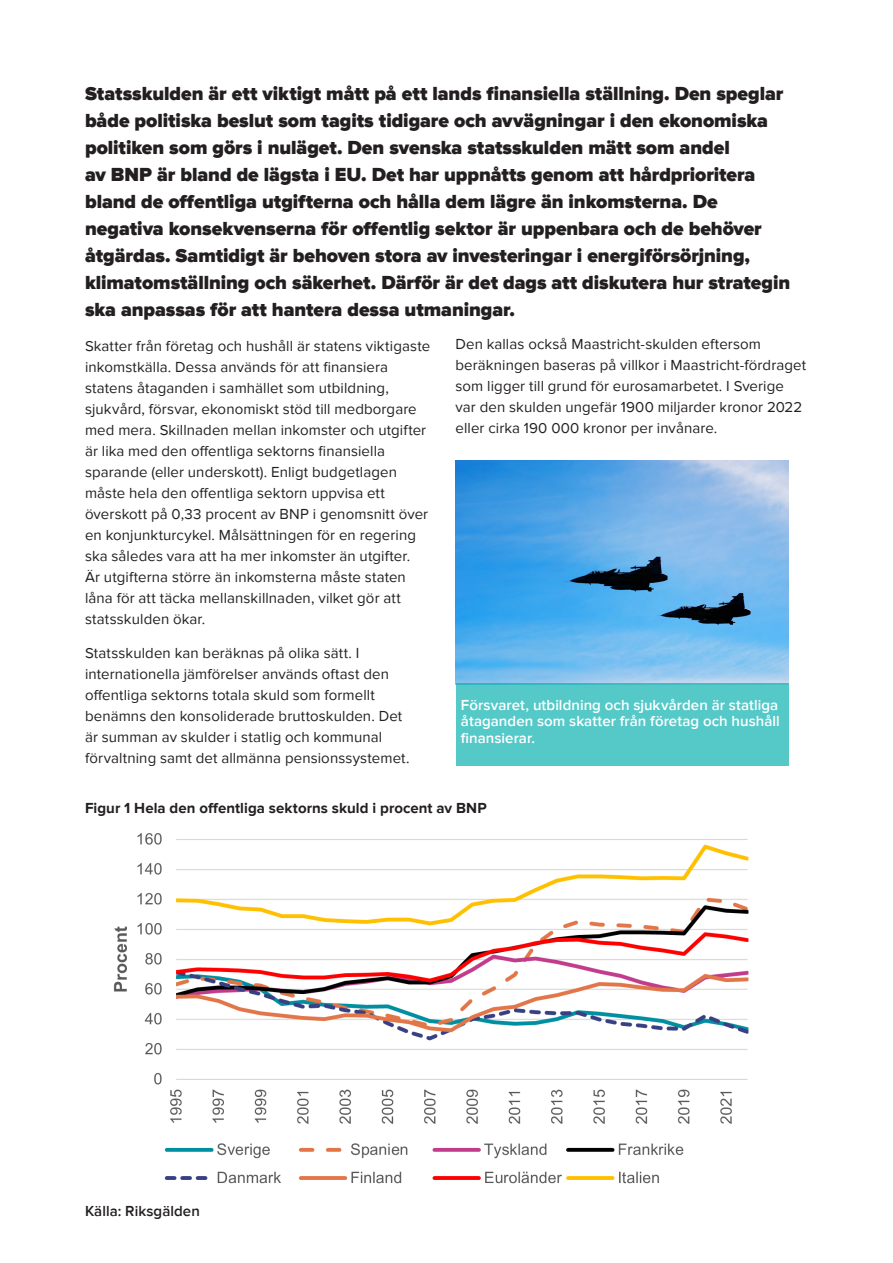
<style>
.page{position:relative;width:893px;height:1263px;background:#fff}
.page>*{position:absolute;margin:0;border:0;box-sizing:border-box;transform-origin:0 0}
.Omslagstitel{font:900 19.5px/27px "Proxima Nova";letter-spacing:-.005em;color:#231f20}
.Omslagstitel-2{font:15px/21px "Proxima Nova";letter-spacing:.005em;color:#231f20}
.Omslagstitel-3{font:600 15px/16.5px "Proxima Nova";letter-spacing:.005em;color:#fff;text-align:justify}
.Omslagstitel-4{font:700 15px "Proxima Nova";letter-spacing:.005em;color:#231f20}
.Omslagstitel-5{font:600 15px "Proxima Nova";letter-spacing:.005em;color:#231f20}
</style>
<div class="page">
<img style="left:113px;top:833px;width:636px;height:351px">
<img style="left:455px;top:461px;width:333px;height:223px">
<div style="left:456px;top:683px;width:333px;height:83px;background:#55c9c8"></div>
<p class="Omslagstitel" style="left:85px;top:81px;width:707px">Statsskulden är ett viktigt mått på ett lands finansiella ställning. Den speglar både politiska beslut som tagits tidigare och avvägningar i den ekonomiska politiken som görs i nuläget. Den svenska statsskulden mätt som andel<br>av BNP är bland de lägsta i EU. Det har uppnåtts genom att hårdprioritera bland de offentliga utgifterna och hålla dem lägre än inkomsterna. De negativa konsekvenserna för offentlig sektor är uppenbara och de behöver åtgärdas. Samtidigt är behoven stora av investeringar i energiförsörjning, klimatomställning och säkerhet. Därför är det dags att diskutera hur strategin ska anpassas för att hantera dessa utmaningar.</p>
<p class="Omslagstitel-2" style="left:85px;top:336px;width:347px">Skatter från företag och hushåll är statens viktigaste inkomstkälla. Dessa används för att finansiera statens åtaganden i samhället som utbildning, sjukvård, försvar, ekonomiskt stöd till medborgare med mera. Skillnaden mellan inkomster och utgifter är lika med den offentliga sektorns finansiella sparande (eller underskott). Enligt budgetlagen måste hela den offentliga sektorn uppvisa ett överskott på 0,33 procent av BNP i genomsnitt över en konjunkturcykel. Målsättningen för en regering ska således vara att ha mer inkomster än utgifter.<br>Är utgifterna större än inkomsterna måste staten låna för att täcka mellanskillnaden, vilket gör att statsskulden ökar.</p>
<p class="Omslagstitel-2" style="left:85px;top:643px;width:326px">Statsskulden kan beräknas på olika sätt. I internationella jämförelser används oftast den offentliga sektorns totala skuld som formellt benämns den konsoliderade bruttoskulden. Det är summan av skulder i statlig och kommunal förvaltning samt det allmänna pensionssystemet.</p>
<p class="Omslagstitel-2" style="left:455px;top:334px;width:352px">Den kallas också Maastricht-skulden eftersom beräkningen baseras på villkor i Maastricht-fördraget som ligger till grund för eurosamarbetet. I Sverige var den skulden ungefär 1900 miljarder kronor 2022 eller cirka 190 000 kronor per invånare.</p>
<p class="Omslagstitel-3" style="left:461px;top:697px;width:320px">Försvaret, utbildning och sjukvården är statliga åtaganden som skatter från företag och hushåll finansierar.</p>
<p class="Omslagstitel-4" style="left:85px;top:800px;width:403px">Figur 1 Hela den offentliga sektorns skuld i procent av BNP</p>
<p class="Omslagstitel-5" style="left:85px;top:1202px;width:116px">Källa: Riksgälden</p>
</div>
